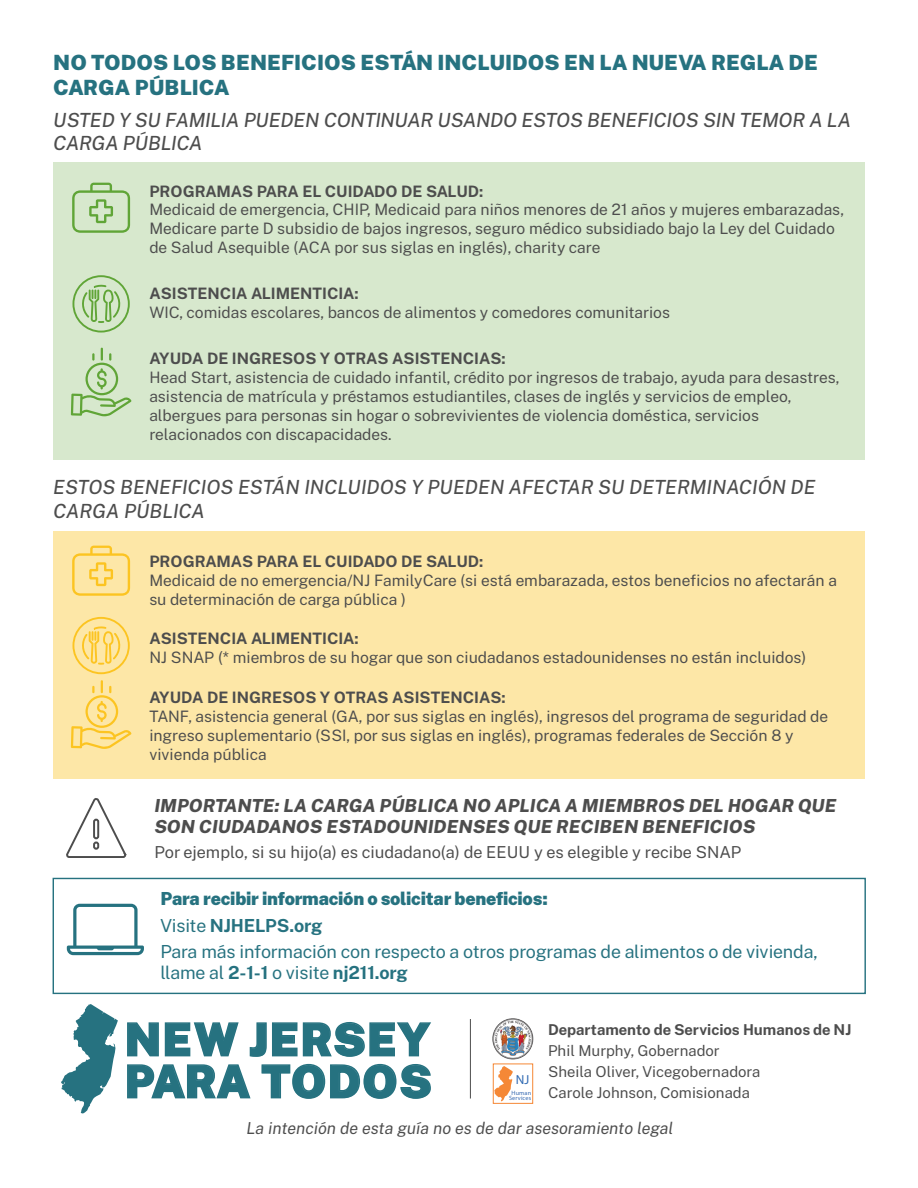
<style>
.page{position:relative;width:918px;height:1188px;background:#fff}
.page>*{position:absolute;margin:0;border:0;box-sizing:border-box;transform-origin:0 0}
.t1{font:900 45px/42px "Public Sans";letter-spacing:.025em;color:#267280}
.t2{font:900 21px/25.2px "Public Sans";color:#267280}
.t3{font:italic 500 19.5px/23.4px "Public Sans";letter-spacing:-.01em;color:#4d4d4d}
.t4{font:18px/26.1px "Public Sans";letter-spacing:-.01em;color:#267280}
.t5{font:italic 800 18px/21.6px "Public Sans";color:#4d4d4d}
.t6{font:16.5px "Public Sans";color:#4d4d4d}
.t7{font:italic 16.5px "Public Sans";color:#4d4d4d}
.t8{font:15.75px/18.9px "Public Sans";color:#4d4d4d}
.t9{font:700 15.75px "Public Sans";color:#4d4d4d}
.t10{font:15px/21px "Public Sans";color:#4d4d4d}
.t11{font:700 15px "Public Sans";color:#4d4d4d}
.t12{font:13.05px "Myriad Pro";color:#306ab3}
.t13{font:6.15px/5.2px "Myriad Pro";letter-spacing:.025em;color:#376ab2;text-align:center}
.s1{font-weight:900}
.s2{font-weight:700}
</style>
<div class="page">
<div style="left:493px;top:1064px;width:40px;height:40px;background:#fff;border:1px solid #f58836"></div>
<svg style="left:494px;top:1066px;width:19px;height:35px"></svg>
<div style="left:53px;top:163px;width:812px;height:297px;background:#d7e8cd"></div>
<div style="left:53px;top:532px;width:812px;height:247px;background:#fde7a7"></div>
<img style="left:492px;top:1018px;width:42px;height:42px">
<svg style="left:127px;top:1022px;width:304px;height:77px"></svg>
<svg style="left:61px;top:1004px;width:57px;height:110px"></svg>
<hr style="left:470px;top:1019px;width:1px;height:80px;background:#4d4d4d">
<svg style="left:72px;top:183px;width:58px;height:50px"></svg>
<svg style="left:71px;top:348px;width:61px;height:68px"></svg>
<svg style="left:72px;top:275px;width:58px;height:58px"></svg>
<svg style="left:72px;top:546px;width:58px;height:50px"></svg>
<svg style="left:71px;top:680px;width:61px;height:69px"></svg>
<svg style="left:72px;top:617px;width:58px;height:57px"></svg>
<svg style="left:66px;top:799px;width:61px;height:59px"></svg>
<svg style="left:67px;top:904px;width:77px;height:51px"></svg>
<div style="left:53px;top:878px;width:813px;height:116px;border:1px solid #267280"></div>
<h2 class="t2" style="left:53px;top:49px;width:766px">NO TODOS LOS BENEFICIOS ESTÁN INCLUIDOS EN LA NUEVA REGLA DE<br>CARGA PÚBLICA</h2>
<p class="t3" style="left:53px;top:107px;width:799px">USTED Y SU FAMILIA PUEDEN CONTINUAR USANDO ESTOS BENEFICIOS SIN TEMOR A LA<br>CARGA PÚBLICA</p>
<p class="t9" style="left:149px;top:178px;width:336px">PROGRAMAS PARA EL CUIDADO DE SALUD:</p>
<p class="t8" style="left:149px;top:200px;width:696px">Medicaid de emergencia, CHIP, Medicaid para niños menores de 21 años y mujeres embarazadas,<br>Medicare parte D subsidio de bajos ingresos, seguro médico subsidiado bajo la Ley del Cuidado de Salud Asequible (ACA por sus siglas en inglés), charity care</p>
<p class="t9" style="left:149px;top:281px;width:211px">ASISTENCIA ALIMENTICIA:</p>
<p class="t8" style="left:149px;top:302px;width:522px">WIC, comidas escolares, bancos de alimentos y comedores comunitarios</p>
<p class="t9" style="left:149px;top:346px;width:358px">AYUDA DE INGRESOS Y OTRAS ASISTENCIAS:</p>
<p class="t8" style="left:149px;top:367px;width:692px">Head Start, asistencia de cuidado infantil, crédito por ingresos de trabajo, ayuda para desastres, asistencia de matrícula y préstamos estudiantiles, clases de inglés y servicios de empleo, albergues para personas sin hogar o sobrevivientes de violencia doméstica, servicios relacionados con discapacidades.</p>
<p class="t3" style="left:53px;top:475px;width:764px">ESTOS BENEFICIOS ESTÁN INCLUIDOS Y PUEDEN AFECTAR SU DETERMINACIÓN DE<br>CARGA PÚBLICA</p>
<p class="t9" style="left:149px;top:549px;width:336px">PROGRAMAS PARA EL CUIDADO DE SALUD:</p>
<p class="t8" style="left:149px;top:570px;width:689px">Medicaid de no emergencia/NJ FamilyCare (si está embarazada, estos beneficios no afectarán a su determinación de carga pública )</p>
<p class="t9" style="left:149px;top:626px;width:211px">ASISTENCIA ALIMENTICIA:</p>
<p class="t8" style="left:149px;top:647px;width:658px">NJ SNAP (* miembros de su hogar que son ciudadanos estadounidenses no están incluidos)</p>
<p class="t9" style="left:149px;top:685px;width:358px">AYUDA DE INGRESOS Y OTRAS ASISTENCIAS:</p>
<p class="t8" style="left:149px;top:706px;width:680px">TANF, asistencia general (GA, por sus siglas en inglés), ingresos del programa de seguridad de ingreso suplementario (SSI, por sus siglas en inglés), programas federales de Sección 8 y vivienda pública</p>
<p class="t5" style="left:154px;top:794px;width:684px">IMPORTANTE: LA CARGA PÚBLICA NO APLICA A MIEMBROS DEL HOGAR QUE<br>SON CIUDADANOS ESTADOUNIDENSES QUE RECIBEN BENEFICIOS</p>
<p class="t6" style="left:154px;top:839px;width:588px">Por ejemplo, si su hijo(a) es ciudadano(a) de EEUU y es elegible y recibe SNAP</p>
<p class="t4" style="left:160px;top:885px;width:659px"><span class="s1">Para recibir información o solicitar beneficios:<br></span>Visite <span class="s2">NJHELPS.org<br></span>Para más información con respecto a otros programas de alimentos o de vivienda,</p>
<p class="t4" style="left:160px;top:959px;width:249px">llame al <span class="s2">2-1-1</span> o visite <span class="s2">nj211.org</span></p>
<h1 class="t1" style="left:125px;top:1017px;width:309px">NEW JERSEY<br>PARA TODOS</h1>
<p class="t7" style="left:247px;top:1115px;width:428px">La intención de esta guía no es de dar asesoramiento legal</p>
<p class="t11" style="left:548px;top:1018px;width:305px">Departamento de Servicios Humanos de NJ</p>
<p class="t10" style="left:548px;top:1039px;width:214px">Phil Murphy, Gobernador<br>Sheila Oliver, Vicegobernadora<br>Carole Johnson, Comisionada</p>
<p class="t12" style="left:516px;top:1072px;width:15px">NJ</p>
<p class="t13" style="left:509px;top:1090px;width:24px">Human<br>Services</p>
</div>
